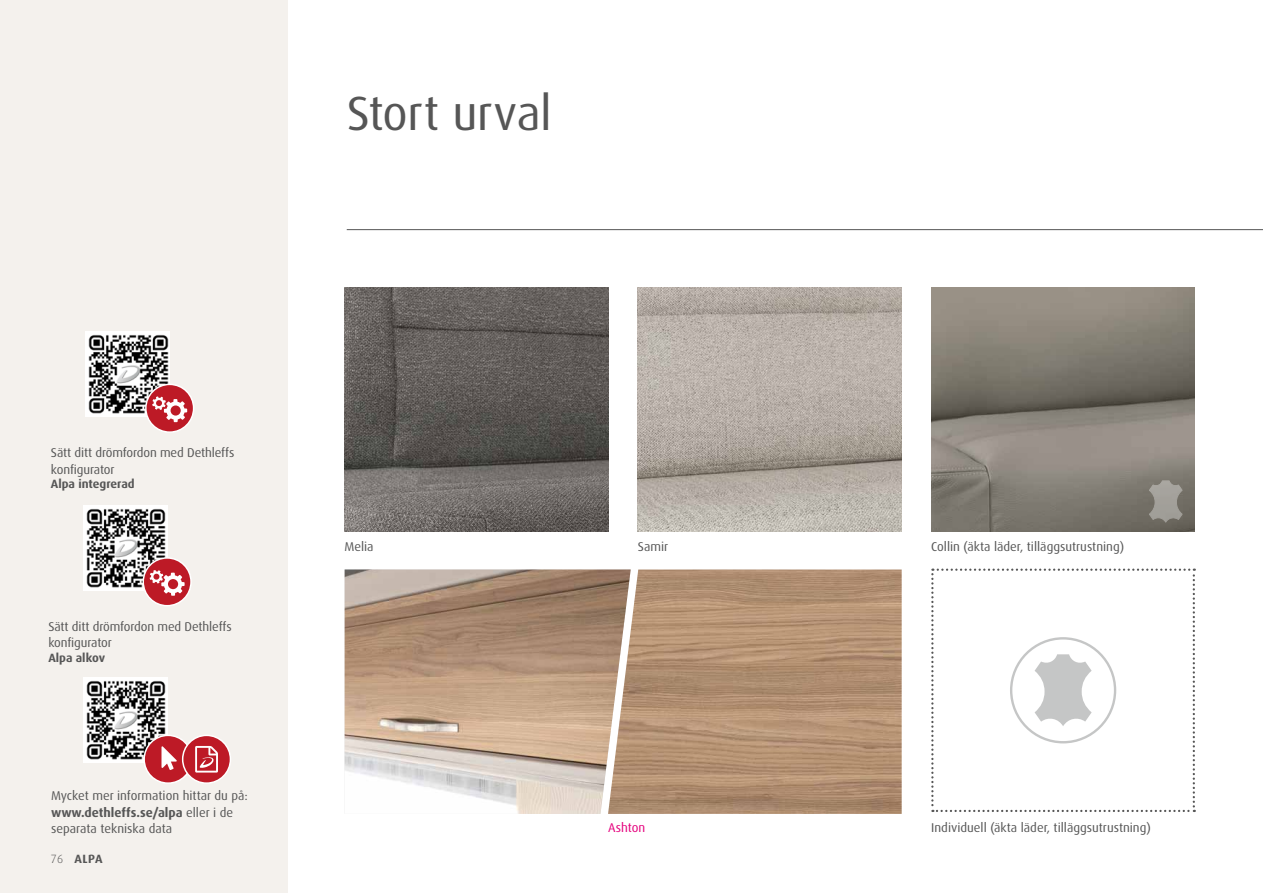
<style>
.page{position:relative;width:1263px;height:893px;background:#fff}
.page>*{position:absolute;margin:0;border:0;box-sizing:border-box;transform-origin:0 0}
.t1{font:48px "Dax OT";letter-spacing:-.01em;color:#565656}
.t2{font:12.75px/16.5px "Dax OT";color:#565656}
.t3{font:12.75px "Dax OT";color:#e5007d}
.t4{font:700 12px "Dax Pro";color:#565656}
.t5{font:300 12px "Dax OT";color:#565656}
.s1{font-weight:700}
</style>
<div class="page">
<hr style="left:347px;top:229px;width:916px;height:1px;background:#565656">
<img style="left:931px;top:288px;width:264px;height:243px">
<img style="left:344px;top:288px;width:264px;height:243px">
<svg style="left:1148px;top:480px;width:35px;height:43px;background:#928f88"></svg>
<img style="left:638px;top:288px;width:263px;height:243px">
<svg style="left:931px;top:569px;width:264px;height:243px"></svg>
<div style="left:0;top:0;width:288px;height:893px;background:#f4f1ed"></div>
<img style="left:83px;top:677px;width:84px;height:85px">
<div style="left:144px;top:735px;width:48px;height:48px;background:#bd1a26;border-radius:50%"></div>
<div style="left:143px;top:735px;width:50px;height:49px;border:2px solid #fff;border-radius:50%"></div>
<svg style="left:161px;top:746px;width:16px;height:24px"></svg>
<div style="left:183px;top:735px;width:47px;height:48px;background:#bd1a26;border-radius:50%"></div>
<div style="left:182px;top:735px;width:49px;height:49px;border:2px solid #fff;border-radius:50%"></div>
<svg style="left:195px;top:746px;width:23px;height:27px"></svg>
<img style="left:83px;top:505px;width:84px;height:85px">
<div style="left:143px;top:558px;width:48px;height:48px;background:#bd1a26;border-radius:50%"></div>
<div style="left:142px;top:557px;width:50px;height:49px;border:2px solid #fff;border-radius:50%"></div>
<svg style="left:150px;top:570px;width:35px;height:26px"></svg>
<img style="left:86px;top:331px;width:84px;height:86px">
<div style="left:146px;top:384px;width:48px;height:48px;background:#bd1a26;border-radius:50%"></div>
<div style="left:145px;top:384px;width:49px;height:49px;border:2px solid #fff;border-radius:50%"></div>
<svg style="left:152px;top:396px;width:35px;height:26px"></svg>
<img style="left:345px;top:569px;width:263px;height:245px">
<img style="left:608px;top:569px;width:294px;height:245px">
<h1 class="t1" style="left:347px;top:83px;width:207px">Stort urval</h1>
<p class="t2" style="left:51px;top:445px;width:185px">Sätt ditt drömfordon med Dethleffs konfigurator</p>
<p class="t4" style="left:51px;top:476px;width:85px">Alpa integrerad</p>
<p class="t2" style="left:48px;top:618px;width:185px">Sätt ditt drömfordon med Dethleffs konfigurator</p>
<p class="t4" style="left:48px;top:650px;width:58px">Alpa alkov</p>
<p class="t2" style="left:51px;top:788px;width:198px">Mycket mer information hittar du på: <span class="s1">www.dethleffs.se/alpa</span> eller i de separata tekniska data</p>
<p class="t4" style="left:75px;top:851px;width:29px">ALPA</p>
<p class="t5" style="left:51px;top:851px;width:14px">76</p>
<p class="t2" style="left:344px;top:538px;width:31px">Melia</p>
<p class="t2" style="left:638px;top:538px;width:32px">Samir</p>
<p class="t3" style="left:608px;top:820px;width:39px">Ashton</p>
<p class="t2" style="left:931px;top:538px;width:194px">Collin (äkta läder, tilläggsutrustning)</p>
<p class="t2" style="left:931px;top:819px;width:221px">Individuell (äkta läder, tilläggsutrustning)</p>
</div>
